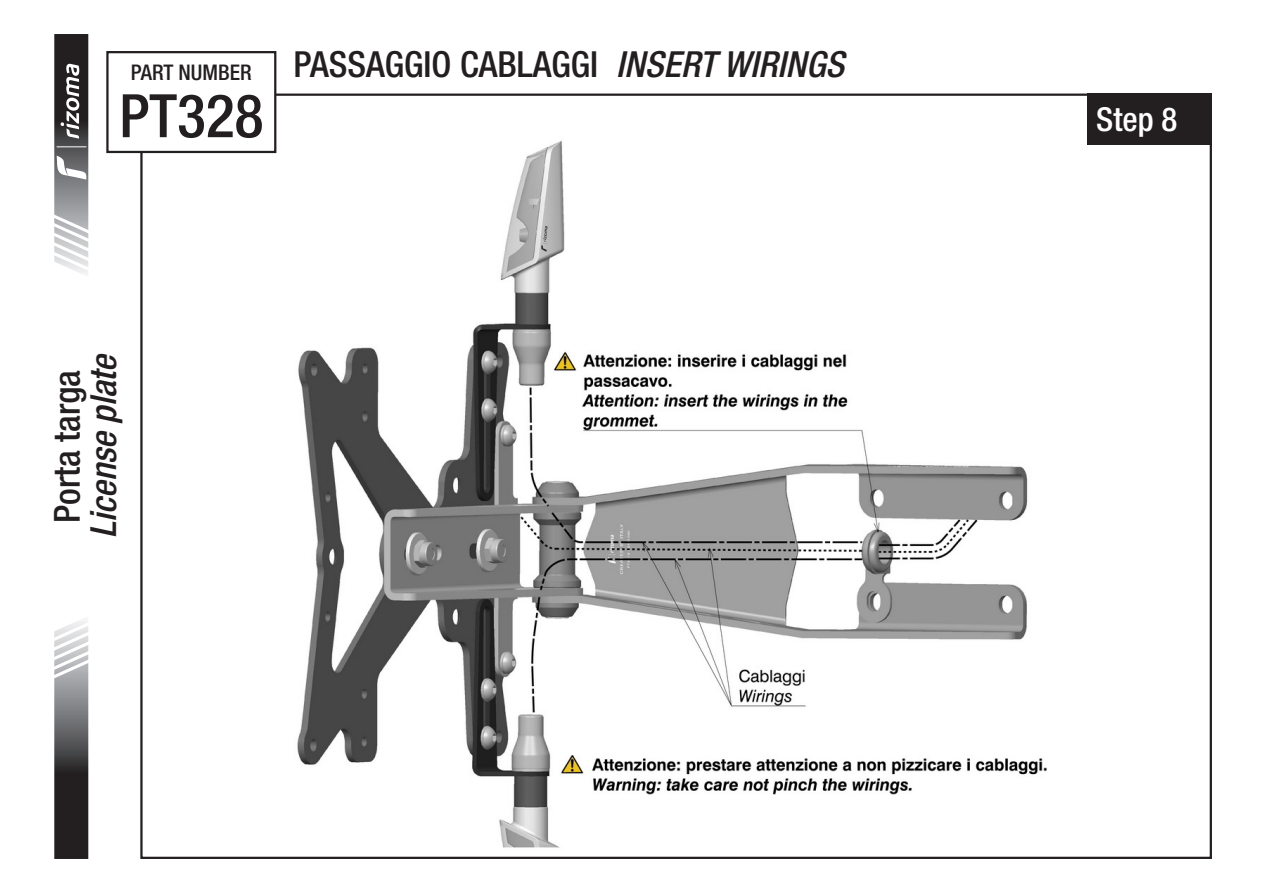
<style>
.page{position:relative;width:1263px;height:893px;background:#fff}
.page>*{position:absolute;margin:0;border:0;box-sizing:border-box;transform-origin:0 0}
.t1{font:500 condensed 60px "Helvetica Neue LT Std";color:#231f20}
.t2{font:500 condensed 36px "Helvetica Neue LT Std";color:#231f20}
.t3{font:italic 500 condensed 36px "Helvetica Neue LT Std";color:#231f20}
.t4{font:500 condensed 33px "Helvetica Neue LT Std";color:#fff}
.t5{font:500 condensed 21.6px "Helvetica Neue LT Std";color:#231f20}
.s1{font-style:italic}
</style>
<div class="page">
<img style="left:267px;top:103px;width:780px;height:745px">
<div style="left:1088px;top:94px;width:124px;height:51px;background:#231f20"></div>
<svg style="left:54px;top:620px;width:35px;height:239px;background:#706f70"></svg>
<svg style="left:54px;top:34px;width:35px;height:240px"></svg>
<div style="left:107px;top:52px;width:168px;height:100px;background:#fff"></div>
<div style="left:106px;top:51px;width:170px;height:102px;border:2px solid #231f20"></div>
<p class="t5" style="left:131px;top:59px;width:122px">PART NUMBER</p>
<h1 class="t1" style="left:119px;top:80px;width:146px">PT328</h1>
<p class="t2" style="left:293px;top:42px;width:552px">PASSAGGIO CABLAGGI <span class="s1">INSERT WIRINGS</span></p>
<p class="t3" style="left:82px;top:538px;width:187px;rotate:-90deg">License plate</p>
<p class="t2" style="left:46px;top:523px;width:155px;rotate:-90deg">Porta targa</p>
<p class="t4" style="left:1096px;top:99px;width:83px">Step 8</p>
</div>
